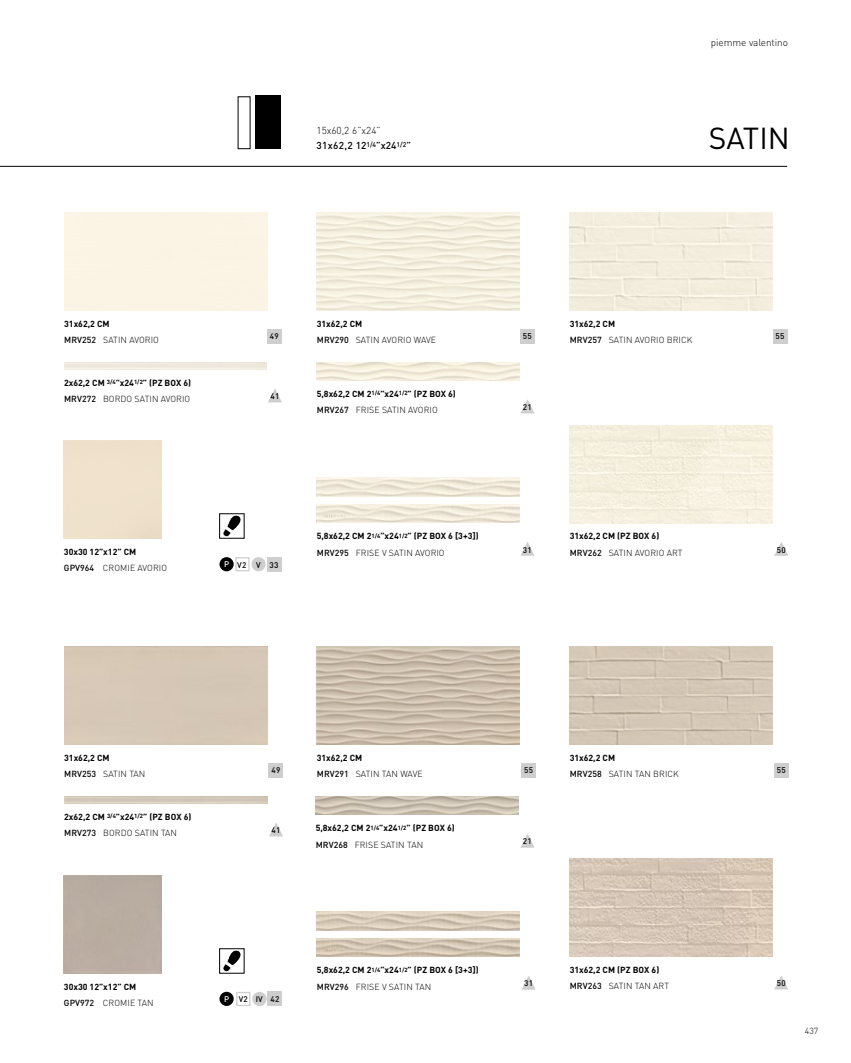
<style>
.page{position:relative;width:851px;height:1063px;background:#fff}
.page>*{position:absolute;margin:0;border:0;box-sizing:border-box;transform-origin:0 0}
.t1{font:30px "DIN Pro";color:#000}
.t2{font:500 10px/15px "DIN Pro";letter-spacing:.03em;color:#000}
.t3{font:300 10px "DIN Pro";letter-spacing:-.005em;color:#000}
.t4{font:700 8.75px/16.2px "DIN Pro";color:#000}
.t5{font:300 8.75px/16.2px "DIN Pro";letter-spacing:.01em;color:#000}
.t6{font:500 8.12px "DIN Pro";letter-spacing:.04em;color:#000}
.t7{font:500 8.12px "DIN Pro";color:#fff}
.s1{font-weight:500}
.s2{font-weight:300}
.s3{font-weight:700}
</style>
<div class="page">
<div style="left:251px;top:557px;width:14px;height:14px;background:#cecece;border-radius:50%"></div>
<div style="left:267px;top:557px;width:14px;height:14px;background:#cecece"></div>
<div style="left:235px;top:557px;width:14px;height:14px;border:1px solid #cecece"></div>
<div style="left:520px;top:329px;width:14px;height:14px;background:#cecece"></div>
<svg style="left:521px;top:399px;width:13px;height:14px"></svg>
<img style="left:317px;top:504px;width:202px;height:19px">
<svg style="left:520px;top:542px;width:14px;height:14px"></svg>
<div style="left:267px;top:329px;width:14px;height:14px;background:#cecece"></div>
<svg style="left:268px;top:389px;width:14px;height:13px"></svg>
<img style="left:569px;top:213px;width:203px;height:97px">
<div style="left:772px;top:329px;width:15px;height:14px;background:#cecece"></div>
<img style="left:569px;top:425px;width:203px;height:98px">
<svg style="left:774px;top:542px;width:14px;height:14px"></svg>
<div style="left:521px;top:763px;width:14px;height:14px;background:#cecece"></div>
<img style="left:315px;top:796px;width:203px;height:19px">
<svg style="left:520px;top:834px;width:14px;height:14px"></svg>
<img style="left:317px;top:938px;width:202px;height:19px">
<svg style="left:521px;top:976px;width:14px;height:14px"></svg>
<div style="left:269px;top:763px;width:14px;height:14px;background:#cecece"></div>
<svg style="left:269px;top:823px;width:14px;height:14px"></svg>
<img style="left:569px;top:647px;width:203px;height:98px">
<div style="left:774px;top:763px;width:14px;height:14px;background:#cecece"></div>
<img style="left:569px;top:859px;width:203px;height:98px">
<svg style="left:774px;top:975px;width:14px;height:14px"></svg>
<div style="left:252px;top:992px;width:14px;height:14px;background:#cecece;border-radius:50%"></div>
<div style="left:268px;top:992px;width:14px;height:14px;background:#cecece"></div>
<div style="left:236px;top:992px;width:14px;height:14px;border:1px solid #cecece"></div>
<div style="left:219px;top:514px;width:25px;height:24px;border:1px solid #000"></div>
<svg style="left:222px;top:513px;width:23px;height:25px"></svg>
<div style="left:219px;top:949px;width:25px;height:24px;border:1px solid #000"></div>
<svg style="left:222px;top:948px;width:23px;height:25px"></svg>
<div style="left:219px;top:557px;width:15px;height:14px;background:#000;border-radius:50%"></div>
<div style="left:219px;top:992px;width:15px;height:14px;background:#000;border-radius:50%"></div>
<div style="left:256px;top:95px;width:25px;height:54px;background:#000"></div>
<hr style="left:0;top:166px;width:787px;height:1px;background:#000">
<p class="t3" style="left:686px;top:36px;width:103px"><span class="s1">satin</span> piemme valentino</p>
<p class="t2" style="left:316px;top:122px;width:96px"><span class="s2">15x60,2 6”x24”<br></span>31x62,2 12<sup>1/4</sup>”x24<sup>1/2</sup>”</p>
<h1 class="t1" style="left:708px;top:118px;width:83px">SATIN</h1>
<p class="t5" style="left:64px;top:315px;width:96px"><span class="s3">31x62,2 CM<br></span><span class="s1">MRV252</span> SATIN AVORIO</p>
<p class="t4" style="left:64px;top:374px;width:129px">2x62,2 CM <sup>3/4</sup>”x24<sup>1/2</sup>” (PZ BOX 6)<br><span class="s1">MRV272</span> <span class="s2">BORDO SATIN AVORIO</span></p>
<p class="t6" style="left:270px;top:331px;width:10px">49</p>
<p class="t6" style="left:270px;top:391px;width:10px">41</p>
<p class="t5" style="left:317px;top:315px;width:121px"><span class="s3">31x62,2 CM<br></span><span class="s1">MRV290</span> SATIN AVORIO WAVE</p>
<p class="t4" style="left:317px;top:386px;width:141px">5,8x62,2 CM 2<sup>1/4</sup>”x24<sup>1/2</sup>” (PZ BOX 6)<br><span class="s1">MRV267</span> <span class="s2">FRISE SATIN AVORIO</span></p>
<p class="t6" style="left:523px;top:331px;width:10px">55</p>
<p class="t6" style="left:523px;top:402px;width:10px">21</p>
<p class="t5" style="left:569px;top:315px;width:124px"><span class="s3">31x62,2 CM<br></span><span class="s1">MRV257</span> SATIN AVORIO BRICK</p>
<p class="t4" style="left:64px;top:543px;width:105px">30x30 12”x12” CM<br><span class="s1">GPV964</span> <span class="s2">CROMIE AVORIO</span></p>
<p class="t7" style="left:224px;top:559px;width:7px">P</p>
<p class="t6" style="left:237px;top:560px;width:43px">V2 V 33</p>
<p class="t4" style="left:317px;top:528px;width:163px">5,8x62,2 CM 2<sup>1/4</sup>”x24<sup>1/2</sup>” (PZ BOX 6 [3+3])<br><span class="s1">MRV295</span> <span class="s2">FRISE V SATIN AVORIO</span></p>
<p class="t6" style="left:523px;top:544px;width:10px">31</p>
<p class="t4" style="left:569px;top:528px;width:114px">31x62,2 CM (PZ BOX 6)<br><span class="s1">MRV262</span> <span class="s2">SATIN AVORIO ART</span></p>
<p class="t6" style="left:775px;top:331px;width:10px">55</p>
<p class="t6" style="left:776px;top:544px;width:10px">50</p>
<p class="t4" style="left:64px;top:749px;width:83px">31x62,2 CM<br><span class="s1">MRV253</span> <span class="s2">SATIN TAN</span></p>
<p class="t4" style="left:64px;top:808px;width:129px">2x62,2 CM <sup>3/4</sup>”x24<sup>1/2</sup>” (PZ BOX 6)<br><span class="s1">MRV273</span> <span class="s2">BORDO SATIN TAN</span></p>
<p class="t6" style="left:271px;top:765px;width:10px">49</p>
<p class="t6" style="left:271px;top:825px;width:10px">41</p>
<p class="t5" style="left:317px;top:749px;width:107px"><span class="s3">31x62,2 CM<br></span><span class="s1">MRV291</span> SATIN TAN WAVE</p>
<p class="t4" style="left:315px;top:820px;width:141px">5,8x62,2 CM 2<sup>1/4</sup>”x24<sup>1/2</sup>” (PZ BOX 6)<br><span class="s1">MRV268</span> <span class="s2">FRISE SATIN TAN</span></p>
<p class="t6" style="left:524px;top:765px;width:10px">55</p>
<p class="t6" style="left:523px;top:836px;width:10px">21</p>
<p class="t5" style="left:569px;top:749px;width:111px"><span class="s3">31x62,2 CM<br></span><span class="s1">MRV258</span> SATIN TAN BRICK</p>
<p class="t4" style="left:64px;top:978px;width:91px">30x30 12”x12” CM<br><span class="s1">GPV972</span> <span class="s2">CROMIE TAN</span></p>
<p class="t7" style="left:224px;top:993px;width:7px">P</p>
<p class="t6" style="left:239px;top:993px;width:42px">V2 IV 42</p>
<p class="t4" style="left:317px;top:962px;width:163px">5,8x62,2 CM 2<sup>1/4</sup>”x24<sup>1/2</sup>” (PZ BOX 6 [3+3])<br><span class="s1">MRV296</span> <span class="s2">FRISE V SATIN TAN</span></p>
<p class="t6" style="left:524px;top:978px;width:10px">31</p>
<p class="t4" style="left:569px;top:961px;width:101px">31x62,2 CM (PZ BOX 6)<br><span class="s1">MRV263</span> <span class="s2">SATIN TAN ART</span></p>
<p class="t6" style="left:776px;top:765px;width:10px">55</p>
<p class="t6" style="left:776px;top:978px;width:10px">50</p>
<p class="t5" style="left:804px;top:1023px;width:15px">437</p>
</div>
